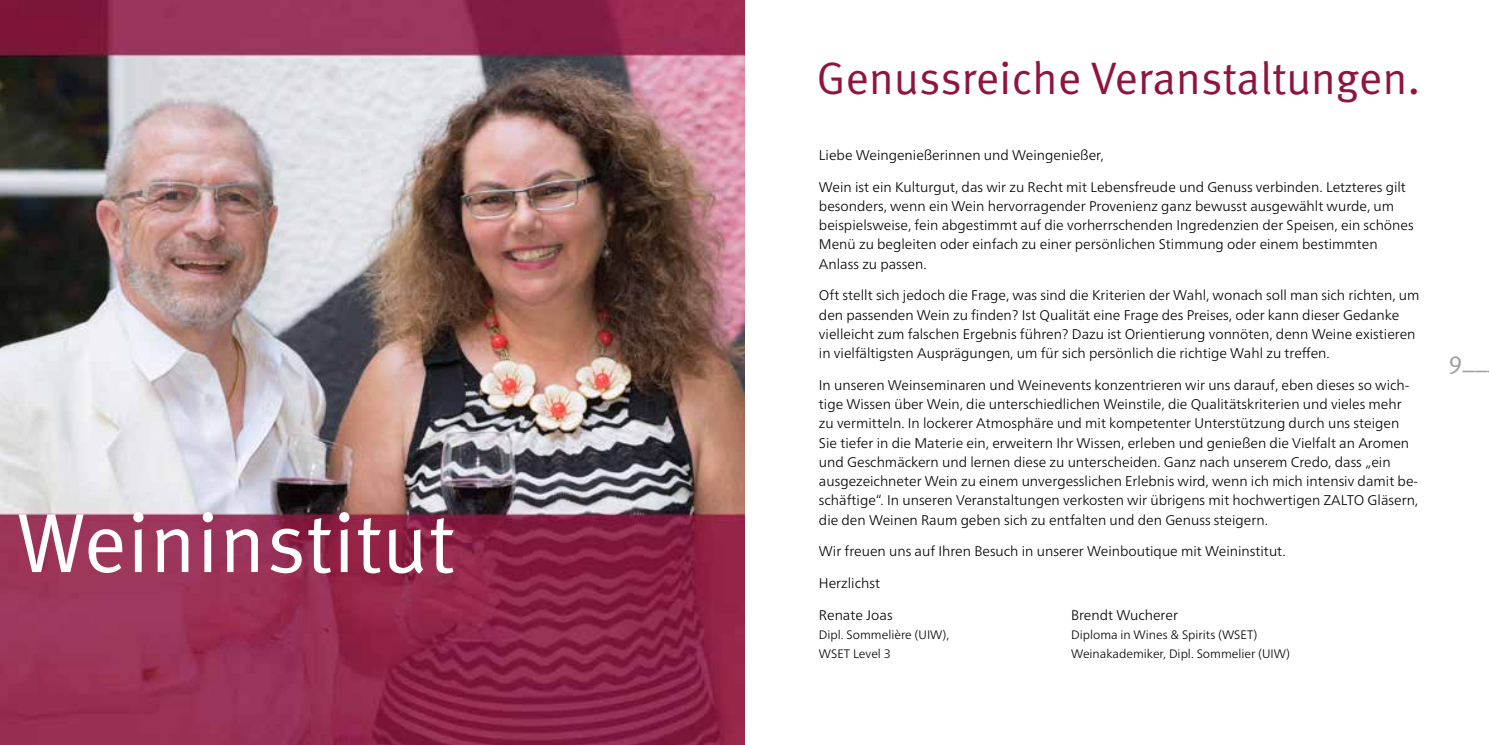
<style>
.page{position:relative;width:1489px;height:745px;background:#fff}
.page>*{position:absolute;margin:0;border:0;box-sizing:border-box;transform-origin:0 0}
.t1{font:84px "Meta Pro Norm";color:#fff}
.t2{font:45.5px "Meta Pro Norm";letter-spacing:-.005em;color:#8f1540}
.t3{font:24.5px "Meta Pro Norm";color:#9d9d9c}
.t4{font:300 14px/19.2px "Frutiger Neue LT Pro";color:#000}
.t5{font:300 12.25px "Frutiger Neue LT Pro";color:#000}
</style>
<div class="page">
<img style="left:0;top:0;width:744px;height:744px">
<h1 class="t1" style="left:17px;top:479px;width:440px">Weininstitut</h1>
<h2 class="t2" style="left:816px;top:44px;width:605px">Genussreiche Veranstaltungen.</h2>
<p class="t4" style="left:819px;top:145px;width:286px">Liebe Weingenießerinnen und Weingenießer,</p>
<p class="t4" style="left:819px;top:177px;width:596px">Wein ist ein Kulturgut, das wir zu Recht mit Lebensfreude und Genuss verbinden. Letzteres gilt besonders, wenn ein Wein hervorragender Provenienz ganz bewusst ausgewählt wurde, um beispielsweise, fein abgestimmt auf die vorherrschenden Ingredenzien der Speisen, ein schönes Menü zu begleiten oder einfach zu einer persönlichen Stimmung oder einem bestimmten Anlass zu passen.</p>
<p class="t4" style="left:819px;top:285px;width:602px">Oft stellt sich jedoch die Frage, was sind die Kriterien der Wahl, wonach soll man sich richten, um den passenden Wein zu finden? Ist Qualität eine Frage des Preises, oder kann dieser Gedanke vielleicht zum falschen Ergebnis führen? Dazu ist Orientierung vonnöten, denn Weine existieren in vielfältigsten Ausprägungen, um für sich persönlich die richtige Wahl zu treffen.</p>
<p class="t4" style="left:819px;top:375px;width:600px">In unseren Weinseminaren und Weinevents konzentrieren wir uns darauf, eben dieses so wich&shy;tige Wissen über Wein, die unterschiedlichen Weinstile, die Qualitätskriterien und vieles mehr zu vermitteln. In lockerer Atmosphäre und mit kompetenter Unterstützung durch uns steigen Sie tiefer in die Materie ein, erweitern Ihr Wissen, erleben und genießen die Vielfalt an Aromen und Geschmäckern und lernen diese zu unterscheiden. Ganz nach unserem Credo, dass „ein ausgezeichneter Wein zu einem unvergesslichen Erlebnis wird, wenn ich mich intensiv damit be&shy;schäftige“. In unseren Veranstaltungen verkosten wir übrigens mit hochwertigen ZALTO Gläsern, die den Weinen Raum geben sich zu entfalten und den Genuss steigern.</p>
<p class="t4" style="left:819px;top:541px;width:468px">Wir freuen uns auf Ihren Besuch in unserer Weinboutique mit Weininstitut.</p>
<p class="t4" style="left:819px;top:573px;width:63px">Herzlichst</p>
<p class="t4" style="left:819px;top:604px;width:75px">Renate Joas</p>
<p class="t4" style="left:1071px;top:604px;width:108px">Brendt Wucherer</p>
<p class="t5" style="left:819px;top:627px;width:132px">Dipl. Sommelière (UIW),</p>
<p class="t5" style="left:1070px;top:627px;width:188px">Diploma in Wines &amp; Spirits (WSET)</p>
<p class="t5" style="left:819px;top:646px;width:73px">WSET Level 3</p>
<p class="t5" style="left:1070px;top:646px;width:220px">Weinakademiker, Dipl. Sommelier (UIW)</p>
<h3 class="t3" style="left:1448px;top:341px;width:41px">9__</h3>
</div>
